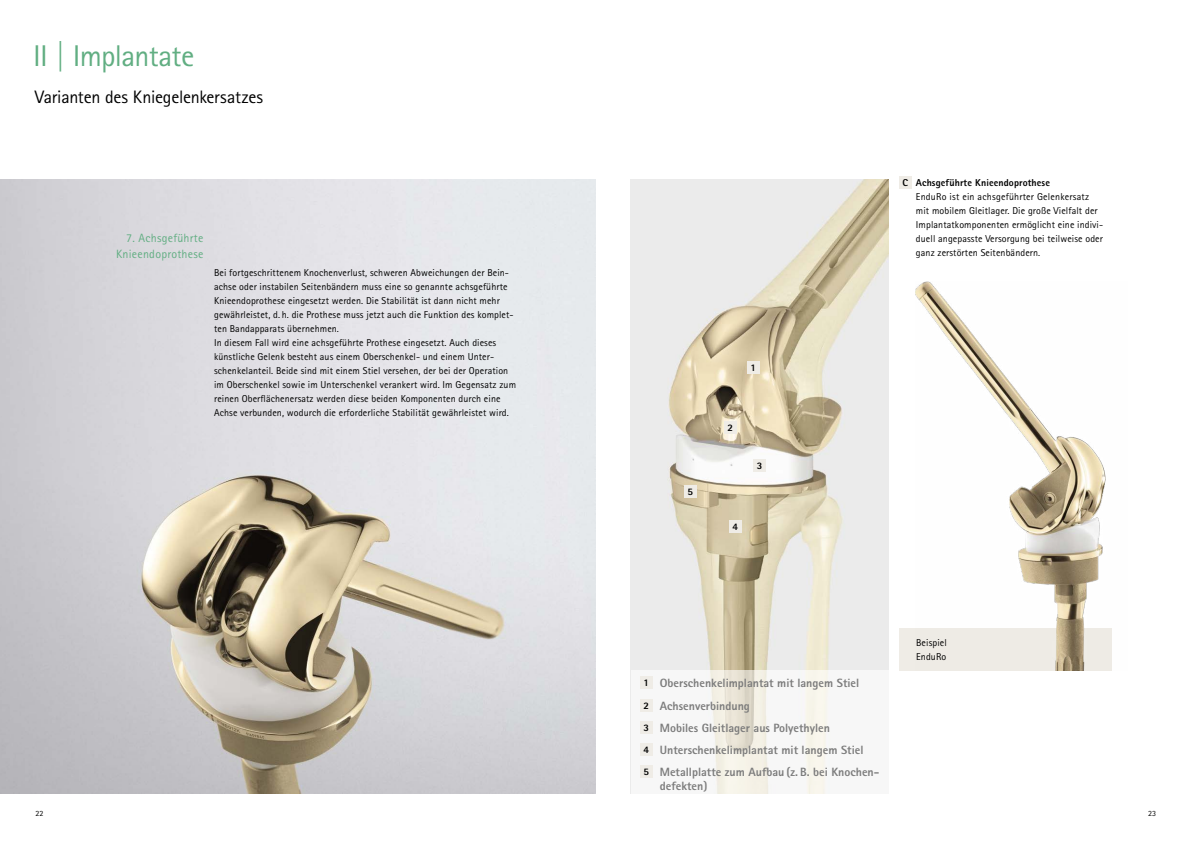
<style>
.page{position:relative;width:1191px;height:842px;background:#fff}
.page>*{position:absolute;margin:0;border:0;box-sizing:border-box;transform-origin:0 0}
.t1{font:30px "Rotis Sans Serif Pro";letter-spacing:-.03em;color:#61ae82}
.t2{font:18px "Rotis Sans Serif Pro";letter-spacing:-.015em;color:#000}
.t3{font:800 12px/22.2px "Rotis Sans Serif Pro";color:#7c7c7c}
.t4{font:12px/16px "Rotis Sans Serif Pro";letter-spacing:.02em;color:#61ae82;text-align:right}
.t5{font:10px/14px "Rotis Sans Serif Pro";letter-spacing:.01em;color:#000}
.t6{font:800 10px "Rotis Sans Serif Pro";letter-spacing:.01em;color:#000}
.t7{font:8px "Rotis Sans Serif Pro";color:#000}
</style>
<div class="page">
<img style="left:631px;top:179px;width:257px;height:491px">
<img style="left:0;top:179px;width:595px;height:615px">
<div style="left:899px;top:176px;width:12px;height:13px;background:#efece6"></div>
<div style="left:899px;top:628px;width:212px;height:42px;background:#efece6"></div>
<div style="left:747px;top:361px;width:12px;height:13px;background:#efece6"></div>
<div style="left:724px;top:421px;width:12px;height:13px;background:#efece6"></div>
<div style="left:753px;top:459px;width:13px;height:13px;background:#efece6"></div>
<svg style="left:640px;top:670px;width:189px;height:124px"></svg>
<div style="left:640px;top:677px;width:12px;height:12px;background:#efece6"></div>
<div style="left:640px;top:699px;width:12px;height:12px;background:#efece6"></div>
<div style="left:640px;top:721px;width:12px;height:13px;background:#efece6"></div>
<div style="left:640px;top:743px;width:12px;height:13px;background:#efece6"></div>
<div style="left:729px;top:520px;width:12px;height:13px;background:#efece6"></div>
<div style="left:640px;top:765px;width:12px;height:13px;background:#efece6"></div>
<div style="left:684px;top:486px;width:12px;height:12px;background:#efece6"></div>
<img style="left:915px;top:281px;width:197px;height:389px">
<h1 class="t1" style="left:33px;top:38px;width:162px">II | Implantate</h1>
<h2 class="t2" style="left:35px;top:86px;width:230px">Varianten des Kniegelenkersatzes</h2>
<p class="t4" style="left:116px;top:230px;width:89px">7. Achsgeführte<br>Knieendoprothese</p>
<p class="t5" style="left:214px;top:265px;width:303px">Bei fortgeschrittenem Knochenverlust, schweren Abweichungen der Bein&shy;achse oder instabilen Seitenbändern muss eine so genannte achsgeführte Knieendoprothese eingesetzt werden. Die Stabilität ist dann nicht mehr gewährleistet, d. h. die Prothese muss jetzt auch die Funktion des komplet&shy;ten Bandapparats übernehmen.<br>In diesem Fall wird eine achsgeführte Prothese eingesetzt. Auch dieses künstliche Gelenk besteht aus einem Oberschenkel- und einem Unter&shy;schenkelanteil. Beide sind mit einem Stiel versehen, der bei der Operation im Oberschenkel sowie im Unterschenkel verankert wird. Im Gegensatz zum reinen Oberflächenersatz werden diese beiden Komponenten durch eine Achse verbunden, wodurch die erforderliche Stabilität gewährleistet wird.</p>
<p class="t6" style="left:687px;top:486px;width:7px">5</p>
<p class="t6" style="left:750px;top:361px;width:7px">1</p>
<p class="t6" style="left:727px;top:421px;width:7px">2</p>
<p class="t6" style="left:757px;top:459px;width:7px">3</p>
<p class="t6" style="left:732px;top:520px;width:7px">4</p>
<p class="t6" style="left:902px;top:176px;width:149px">C Achsgeführte Knieendoprothese</p>
<p class="t5" style="left:916px;top:190px;width:189px">EnduRo ist ein achsgeführter Gelenkersatz mit mobilem Gleitlager. Die große Vielfalt der Implantatkomponenten ermöglicht eine indivi&shy;duell angepasste Versorgung bei teilweise oder ganz zerstörten Seitenbändern.</p>
<p class="t6" style="left:643px;top:677px;width:7px">1</p>
<p class="t6" style="left:643px;top:699px;width:7px">2</p>
<p class="t6" style="left:643px;top:721px;width:7px">3</p>
<p class="t6" style="left:643px;top:743px;width:7px">4</p>
<p class="t6" style="left:643px;top:765px;width:7px">5</p>
<p class="t3" style="left:660px;top:672px;width:221px">Oberschenkelimplantat mit langem Stiel Achsenverbindung<br>Mobiles Gleitlager aus Polyethylen Unterschenkelimplantat mit langem Stiel Metallplatte zum Aufbau (z. B. bei Knochen-</p>
<p class="t3" style="left:660px;top:775px;width:49px">defekten)</p>
<p class="t5" style="left:916px;top:635px;width:32px">Beispiel<br>EnduRo</p>
<p class="t7" style="left:35px;top:809px;width:9px">22</p>
<p class="t7" style="left:1148px;top:809px;width:9px">23</p>
</div>
